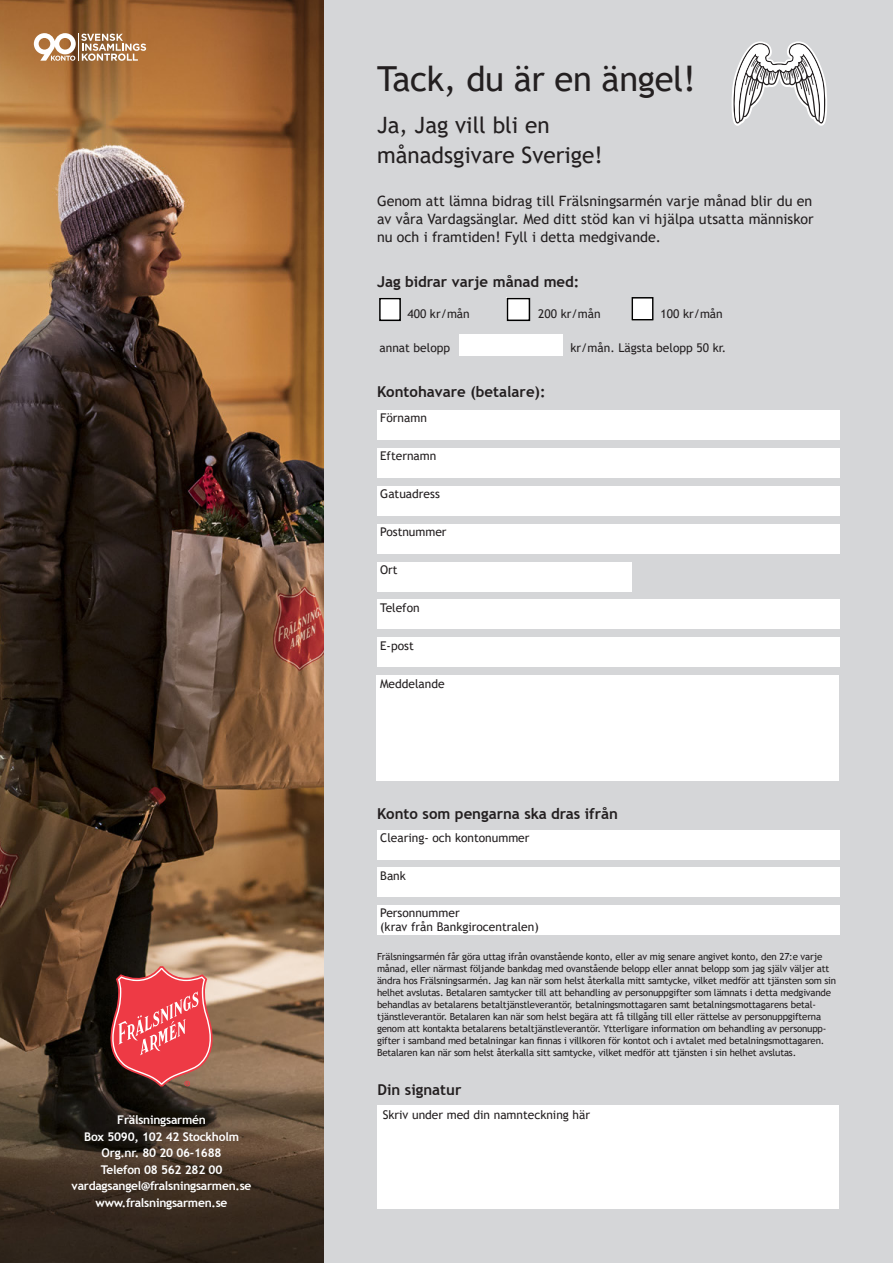
<style>
.page{position:relative;width:893px;height:1263px;background:#fff}
.page>*{position:absolute;margin:0;border:0;box-sizing:border-box;transform-origin:0 0}
.t1{font:34.5px "Trebuchet MS";letter-spacing:-.01em;color:#231f20}
.t2{font:22.5px/30px "Trebuchet MS";color:#231f20}
.t3{font:700 15px "Trebuchet MS";color:#231f20}
.t4{font:14.25px/18px "Trebuchet MS";color:#231f20;text-align:justify}
.t5{font:12px/13.5px "Trebuchet MS";color:#231f20}
.t6{font:700 12px/16.5px "Trebuchet MS";letter-spacing:-.02em;color:#fff;text-align:center}
.t7{font:9.75px/12px "Trebuchet MS";letter-spacing:-.02em;color:#231f20}
</style>
<div class="page">
<div style="left:323px;top:0;width:570px;height:1263px;background:#d5d6d8"></div>
<img style="left:0;top:0;width:323px;height:1263px">
<svg style="left:731px;top:41px;width:96px;height:85px"></svg>
<div style="left:460px;top:334px;width:103px;height:22px;background:#fff"></div>
<div style="left:377px;top:830px;width:462px;height:29px;background:#fff"></div>
<div style="left:377px;top:867px;width:462px;height:30px;background:#fff"></div>
<div style="left:377px;top:410px;width:462px;height:30px;background:#fff"></div>
<div style="left:377px;top:448px;width:462px;height:30px;background:#fff"></div>
<div style="left:377px;top:905px;width:462px;height:30px;background:#fff"></div>
<div style="left:377px;top:486px;width:462px;height:30px;background:#fff"></div>
<div style="left:377px;top:524px;width:462px;height:30px;background:#fff"></div>
<div style="left:377px;top:562px;width:255px;height:29px;background:#fff"></div>
<div style="left:377px;top:600px;width:462px;height:29px;background:#fff"></div>
<div style="left:377px;top:637px;width:462px;height:30px;background:#fff"></div>
<div style="left:377px;top:676px;width:462px;height:105px;background:#fff"></div>
<div style="left:379px;top:298px;width:22px;height:23px;background:#fff"></div>
<div style="left:379px;top:298px;width:22px;height:23px;border:2px solid #000"></div>
<div style="left:507px;top:298px;width:23px;height:23px;background:#fff"></div>
<div style="left:507px;top:298px;width:23px;height:23px;border:2px solid #000"></div>
<div style="left:631px;top:297px;width:23px;height:23px;background:#fff"></div>
<div style="left:631px;top:297px;width:23px;height:23px;border:2px solid #000"></div>
<svg style="left:110px;top:966px;width:103px;height:120px;background:#cd5457"></svg>
<svg style="left:34px;top:33px;width:113px;height:28px"></svg>
<div style="left:377px;top:1105px;width:462px;height:104px;background:#fff"></div>
<h1 class="t1" style="left:377px;top:57px;width:320px">Tack, du är en ängel!</h1>
<h2 class="t2" style="left:377px;top:109px;width:227px">Ja, Jag vill bli en månadsgivare Sverige!</h2>
<h3 class="t4" style="left:377px;top:192px;width:438px">Genom att lämna bidrag till Frälsningsarmén varje månad blir du en av våra Vardagsänglar. Med ditt stöd kan vi hjälpa utsatta människor nu och i framtiden! Fyll i detta medgivande.</h3>
<h3 class="t3" style="left:377px;top:272px;width:204px">Jag bidrar varje månad med:</h3>
<p class="t5" style="left:407px;top:307px;width:64px">400 kr/mån</p>
<p class="t5" style="left:538px;top:307px;width:64px">200 kr/mån</p>
<p class="t5" style="left:660px;top:307px;width:64px">100 kr/mån</p>
<p class="t5" style="left:379px;top:341px;width:72px">annat belopp</p>
<p class="t5" style="left:570px;top:341px;width:157px">kr/mån. Lägsta belopp 50 kr.</p>
<h3 class="t3" style="left:377px;top:382px;width:170px">Kontohavare (betalare):</h3>
<p class="t5" style="left:380px;top:411px;width:48px">Förnamn</p>
<p class="t5" style="left:380px;top:449px;width:58px">Efternamn</p>
<p class="t5" style="left:380px;top:487px;width:61px">Gatuadress</p>
<p class="t5" style="left:380px;top:525px;width:68px">Postnummer</p>
<p class="t5" style="left:380px;top:563px;width:19px">Ort</p>
<p class="t5" style="left:380px;top:600px;width:41px">Telefon</p>
<p class="t5" style="left:380px;top:638px;width:35px">E-post</p>
<p class="t5" style="left:380px;top:677px;width:66px">Meddelande</p>
<h3 class="t3" style="left:377px;top:804px;width:243px">Konto som pengarna ska dras ifrån</h3>
<p class="t5" style="left:380px;top:831px;width:151px">Clearing- och kontonummer</p>
<p class="t5" style="left:380px;top:869px;width:27px">Bank</p>
<p class="t5" style="left:380px;top:906px;width:160px">Personnummer<br>(krav från Bankgirocentralen)</p>
<p class="t7" style="left:377px;top:950px;width:461px">Frälsningsarmén får göra uttag ifrån ovanstående konto, eller av mig senare angivet konto, den 27:e varje månad, eller närmast följande bankdag med ovanstående belopp eller annat belopp som jag själv väljer att ändra hos Frälsningsarmén. Jag kan när som helst återkalla mitt samtycke, vilket medför att tjänsten som sin helhet avslutas. Betalaren samtycker till att behandling av personuppgifter som lämnats i detta medgivande behandlas av betalarens betaltjänstleverantör, betalningsmottagaren samt betalningsmottagarens betal&shy;tjänstleverantör. Betalaren kan när som helst begära att få tillgång till eller rättelse av personuppgifterna genom att kontakta betalarens betaltjänstleverantör. Ytterligare information om behandling av personupp&shy;gifter i samband med betalningar kan finnas i villkoren för kontot och i avtalet med betalningsmottagaren.<br>Betalaren kan när som helst återkalla sitt samtycke, vilket medför att tjänsten i sin helhet avslutas.</p>
<h3 class="t3" style="left:377px;top:1080px;width:85px">Din signatur</h3>
<p class="t6" style="left:72px;top:1112px;width:181px">Frälsningsarmén<br>Box 5090, 102 42 Stockholm<br>Org.nr. 80 20 06-1688<br>Telefon 08 562 282 00 vardagsangel@fralsningsarmen.se www.fralsningsarmen.se</p>
<p class="t5" style="left:383px;top:1108px;width:209px">Skriv under med din namnteckning här</p>
</div>
